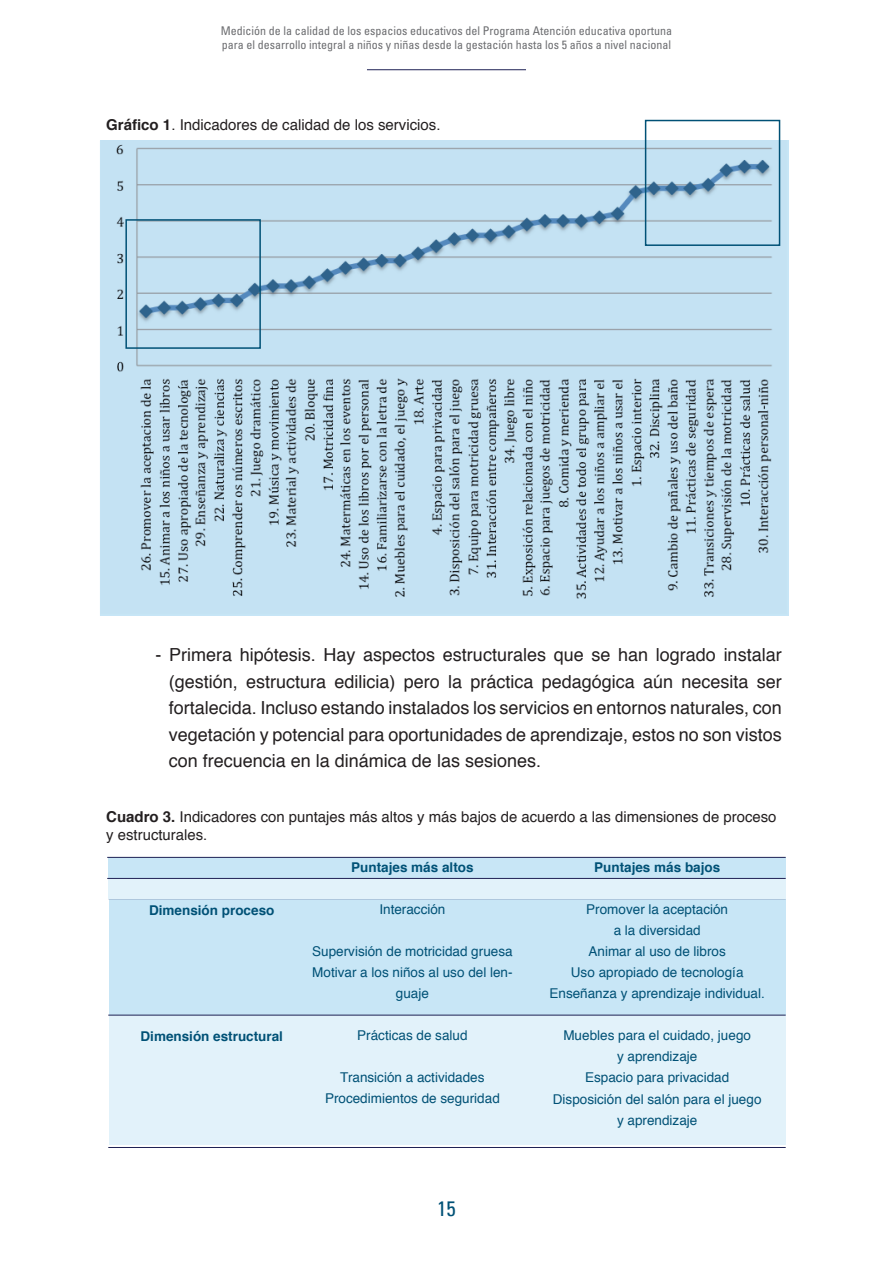
<style>
.page{position:relative;width:893px;height:1263px;background:#fff}
.page>*{position:absolute;margin:0;border:0;box-sizing:border-box;transform-origin:0 0}
.t1{font:condensed 21px "Univers";color:#005176}
.t2{font:18px/26.4px "Helvetica";color:#231f20;text-align:justify}
.t3{font:15px "Helvetica";color:#231f20}
.t4{font:14.85px/17.9px "Helvetica";color:#231f20}
.t5{font:13.5px/21px "Helvetica";color:#005176;text-align:center}
.t6{font:700 13.5px "Helvetica";color:#005176}
.t7{font:condensed 12px/14.4px "Univers";color:#6c6d70}
.s1{font-weight:700}
.s2{font-weight:700;font-size:15px}
</style>
<div class="page">
<hr style="left:367px;top:69px;width:159px;height:1px;background:#1e2154">
<img style="left:101px;top:141px;width:687px;height:474px">
<div style="left:125px;top:219px;width:136px;height:130px;border:2px solid #005176"></div>
<div style="left:645px;top:120px;width:135px;height:126px;border:2px solid #005176"></div>
<hr style="left:108px;top:1147px;width:678px;height:1px;background:#1e2154">
<div style="left:109px;top:1015px;width:677px;height:130px;background:#e2f2fa"></div>
<hr style="left:108px;top:877px;width:678px;height:1px;background:#1e2154">
<div style="left:109px;top:898px;width:677px;height:117px;background:#c8e6f6"></div>
<hr style="left:108px;top:898px;width:678px;height:1px;background:#1e2154">
<hr style="left:108px;top:1015px;width:678px;height:1px;background:#1e2154">
<div style="left:108px;top:857px;width:678px;height:20px;background:#c8e6f6"></div>
<div style="left:108px;top:878px;width:678px;height:20px;background:#e2f2fa"></div>
<hr style="left:107px;top:857px;width:679px;height:1px;background:#1e2154">
<hr style="left:107px;top:878px;width:679px;height:1px;background:#1e2154">
<p class="t7" style="left:221px;top:23px;width:453px">Medición de la calidad de los espacios educativos del Programa Atención educativa oportuna para el desarrollo integral a niños y niñas desde la gestación hasta los 5 años a nivel nacional</p>
<p class="t3" style="left:106px;top:113px;width:336px"><span class="s1">Gráfico 1</span>. Indicadores de calidad de los servicios.</p>
<p class="t2" style="left:169px;top:642px;width:614px;text-indent:-14px">- Primera hipótesis. Hay aspectos estructurales que se han logrado instalar (gestión, estructura edilicia) pero la práctica pedagógica aún necesita ser fortalecida. Incluso estando instalados los servicios en entornos naturales, con vegetación y potencial para oportunidades de aprendizaje, estos no son vistos con frecuencia en la dinámica de las sesiones.</p>
<p class="t4" style="left:106px;top:808px;width:672px"><span class="s2">cuadro 3</span><span class="s1">.</span> Indicadores con puntajes más altos y más bajos de acuerdo a las dimensiones de proceso y estructurales.</p>
<p class="t6" style="left:351px;top:857px;width:124px">Puntajes más altos</p>
<p class="t5" style="left:379px;top:899px;width:68px">Interacción</p>
<p class="t5" style="left:312px;top:941px;width:202px">Supervisión de motricidad gruesa<br>Motivar a los niños al uso del len&shy;guaje</p>
<p class="t5" style="left:357px;top:1025px;width:112px">Prácticas de salud</p>
<p class="t5" style="left:325px;top:1067px;width:176px">Transición a actividades<br>Procedimientos de seguridad</p>
<p class="t6" style="left:594px;top:857px;width:128px">Puntajes más bajos</p>
<p class="t5" style="left:549px;top:899px;width:217px">Promover la aceptación<br>a la diversidad<br>Animar al uso de libros<br>Uso apropiado de tecnología<br>Enseñanza y aprendizaje individual.</p>
<p class="t5" style="left:553px;top:1026px;width:210px">Muebles para el cuidado, juego<br>y aprendizaje<br>Espacio para privacidad<br>Disposición del salón para el juego y aprendizaje</p>
<p class="t6" style="left:149px;top:899px;width:127px">dimensión proceso</p>
<p class="t6" style="left:140px;top:1025px;width:144px">dimensión estructural</p>
<h1 class="t1" style="left:437px;top:1195px;width:20px">15</h1>
</div>
